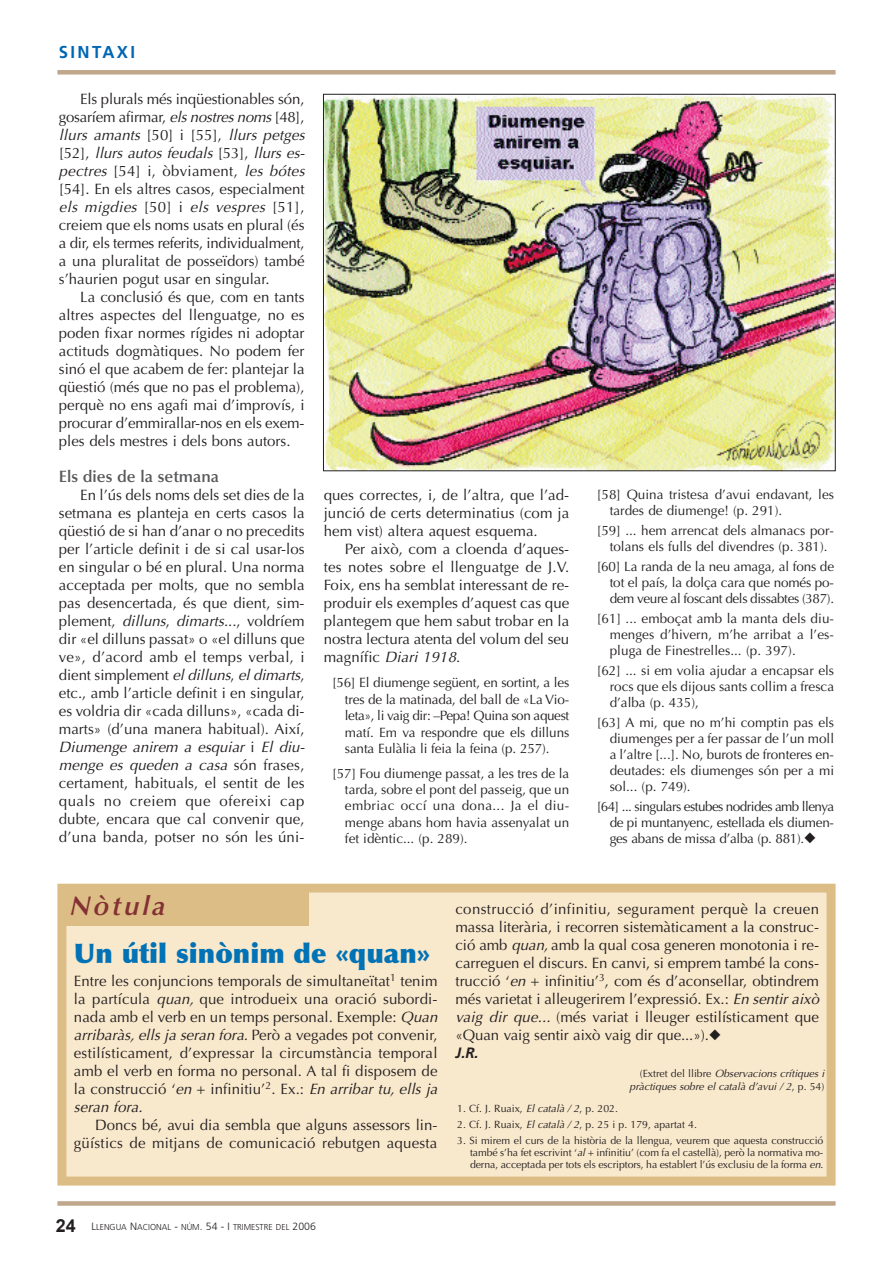
<style>
.page{position:relative;width:893px;height:1263px;background:#fff}
.page>*{position:absolute;margin:0;border:0;box-sizing:border-box;transform-origin:0 0}
.t1{font:900 27px "Optima LT Std";color:#0072b5}
.t2{font:italic 600 27px "Optima LT Std";color:#843034}
.t3{font:700 17.25px "Frutiger LT Std";letter-spacing:.14em;color:#0166b3}
.t4{font:600 16.5px "Optima LT Std";color:#57585a}
.t5{font:15px/18px "Optima LT Std";color:#231f20}
.t6{font:italic 700 15px "Frutiger LT Std";color:#231f20}
.t7{font:13.5px/15.9px "Optima LT Std";color:#231f20;text-align:justify}
.t8{font:10.5px/12px "Optima LT Std";letter-spacing:-.005em;color:#231f20;text-align:justify}
.t9{font:italic 10.5px/13.5px "Optima LT Std";color:#231f20;text-align:right}
.t10{font:300 8.55px "Frutiger LT Std";color:#231f20}
.s1{font-style:italic}
.s2{font-style:normal}
.s3{font-family:"Arial";font-weight:700;font-size:18px}
.s4{font-size:10.5px}
</style>
<div class="page">
<div style="left:57px;top:1201px;width:779px;height:5px;background:#c0a68b"></div>
<div style="left:57px;top:70px;width:779px;height:5px;background:#c0a68b"></div>
<img style="left:325px;top:96px;width:509px;height:373px">
<div style="left:66px;top:893px;width:761px;height:283px;background:#f8e8cc"></div>
<div style="left:57px;top:884px;width:779px;height:301px;border:9px solid #dbbd85"></div>
<div style="left:66px;top:891px;width:243px;height:35px;background:#dbbd85"></div>
<p class="t3" style="left:59px;top:42px;width:78px">SINTAXI</p>
<p class="t5" style="left:59px;top:90px;width:251px;text-indent:21px">Els plurals més inqüestionables són, gosaríem afirmar, <span class="s1">elsnostresnoms</span>[48], <span class="s1">llurs amants</span> [ 5 0 ] i [ 5 5 ] , <span class="s1">llurs petges </span>[ 5 2 ] , <span class="s1">llurs autos feudals</span> [ 5 3 ] , <span class="s1">llurs es&shy;pectres</span> [54] i, òbviament, <span class="s1">les bótes </span>[54]. En els altres casos, especialment <span class="s1">els migdies</span> [ 5 0 ] i <span class="s1">els vespres</span> [ 5 1 ] , creiem que els noms usats en plural (és a dir, els termes referits, individualment, a una pluralitat de posseïdors) també s’haurien pogut usar en singular.</p>
<p class="t5" style="left:59px;top:288px;width:247px;text-align:justify;text-indent:21px">La conclusió és que, com en tants altres aspectes del llenguatge, no es poden fixar normes rígides ni adoptar actituds dogmàtiques. No podem fer sinó el que acabem de fer: plantejar la qüestió (més que no pas el problema), perquè no ens agafi mai d’improvís, i procurar d’emmirallar-nos en els exem&shy;ples dels mestres i dels bons autors.</p>
<p class="t4" style="left:59px;top:467px;width:162px">Els dies de la setmana</p>
<p class="t5" style="left:59px;top:486px;width:251px;text-indent:21px">En l’ús dels noms dels set dies de la setmana es planteja en certs casos la qüestió de si han d’anar o no precedits per l’article definit i de si cal usar-los en singular o bé en plural. Una norma acceptada per molts, que no sembla pas desencertada, és que dient, sim&shy;plement, <span class="s1">dilluns</span>, <span class="s1">dimarts</span>..., voldríem dir «el dilluns passat» o «el dilluns que ve», d’acord amb el temps verbal, i dient simplement <span class="s1">eldilluns</span>, <span class="s1">eldimarts</span>, etc., amb l’article definit i en singular, es voldria dir «cada dilluns», «cada di&shy;marts» (d’una manera habitual). Així, <span class="s1">Diumenge anirem a esquiar</span> i <span class="s1">El diu&shy;menge es queden a casa</span> són frases, certament, habituals, el sentit de les quals no creiem que ofereixi cap dubte, encara que cal convenir que, d’una banda, potser no són les úni-</p>
<p class="t5" style="left:324px;top:486px;width:247px;text-align:justify">ques correctes, i, de l’altra, que l’ad&shy;junció de certs determinatius (com ja hem vist) altera aquest esquema.</p>
<p class="t5" style="left:324px;top:540px;width:247px;text-align:justify;text-indent:21px">Per això, com a cloenda d’aques&shy;tes notes sobre el llenguatge de J.V.<br>Foix, ens ha semblat interessant de re&shy;produir els exemples d’aquest cas que plantegem que hem sabut trobar en la nostra lectura atenta del volum del seu magnífic <span class="s1">Diari1918</span>.</p>
<p class="t7" style="left:345px;top:675px;width:226px;line-height:16.5px;text-indent:-13px">[56] El diumenge següent, en sortint, a les tres de la matinada, del ball de «La Vio&shy;leta», li vaig dir: –Pepa! Quina son aquest matí. Em va respondre que els dilluns santa Eulàlia li feia la feina (p. 257).</p>
<p class="t7" style="left:345px;top:765px;width:226px;text-indent:-13px">[57] Fou diumenge passat, a les tres de la tarda, sobre el pont del passeig, que un embriac occí una dona... Ja el diu&shy;menge abans hom havia assenyalat un fet idèntic... (p. 289).</p>
<p class="t7" style="left:610px;top:487px;width:226px;text-indent:-13px">[58] Quina tristesa d’avui endavant, les tardes de diumenge! (p. 291).</p>
<p class="t7" style="left:597px;top:523px;width:239px;text-align:center">[59] ... hem arrencat dels almanacs por&shy;tolans els fulls del divendres (p. 381).</p>
<p class="t7" style="left:610px;top:559px;width:226px;text-indent:-13px">[60] La randa de la neu amaga, al fons de tot el país, la dolça cara que només po&shy;dem veure al foscant dels dissabtes (387).</p>
<p class="t7" style="left:610px;top:611px;width:226px;text-indent:-13px">[61] ... emboçat amb la manta dels diu&shy;menges d’hivern, m’he arribat a l’es&shy;pluga de Finestrelles... (p. 397).</p>
<p class="t7" style="left:610px;top:663px;width:226px;text-indent:-13px">[62] ... si em volia ajudar a encapsar els rocs que els dijous sants collim a fresca d’alba (p. 435),</p>
<p class="t7" style="left:610px;top:715px;width:226px;text-indent:-13px">[63] A mi, que no m’hi comptin pas els diumenges per a fer passar de l’un moll a l’altre [...]. No, burots de fronteres en&shy;deutades: els diumenges són per a mi sol... (p. 749).</p>
<p class="t7" style="left:610px;top:798px;width:226px;text-indent:-13px">[64] ... singulars estubes nodrides amb llenya de pi muntanyenc, estellada els diumen&shy;ges abans de missa d’alba (p. 881).◆</p>
<h1 class="t2" style="left:69px;top:890px;width:104px">Nòtula</h1>
<h1 class="t1" style="left:74px;top:937px;width:358px">Un útil sinònim de «quan»</h1>
<p class="t5" style="left:74px;top:972px;width:369px">Entre les conjuncions temporals de simultaneïtat<sup>1</sup> tenim la partícula <span class="s1">quan,</span> que introdueix una oració subordi&shy;nada amb el verb en un temps personal. Exemple: <span class="s1">Quan arribaràs,ellsjaseranfora.</span>Però a vegades pot convenir, estilísticament, d’expressar la circumstància temporal amb el verb en forma no personal. A tal fi disposem de la construcció ‘<span class="s1">en</span>+ infinitiu’<sup>2</sup>. Ex.: <span class="s1">Enarribartu,ellsja seran fora.</span></p>
<p class="t5" style="left:74px;top:1116px;width:365px;text-align:right">Doncs bé, avui dia sembla que alguns assessors lin&shy;güístics de mitjans de comunicació rebutgen aquesta</p>
<p class="t5" style="left:455px;top:900px;width:369px">construcció d’infinitiu, segurament perquè la creuen massa literària, i recorren sistemàticament a la construc&shy;ció amb <span class="s1">quan,</span>amb la qual cosa generen monotonia i re&shy;carreguen el discurs. En canvi, si emprem també la cons&shy;trucció ‘<span class="s1">en</span>+ infinitiu’<sup>3</sup>, com és d’aconsellar, obtindrem més varietat i alleugerirem l’expressió. Ex.: <span class="s1">Ensentiraixò vaig dir que...</span> (més variat i lleuger estilísticament que «Quan vaig sentir això vaig dir que...»).◆</p>
<p class="t6" style="left:455px;top:1044px;width:25px">J.R.</p>
<p class="t9" style="left:629px;top:1066px;width:199px"><span class="s2">( E xt ret d e l l l i b re</span> Observacions crítiques i pràctiques sobre el català d’avui / 2<span class="s2">, p . 5 4 )</span></p>
<p class="t8" style="left:457px;top:1102px;width:162px">1. Cf. J. Ruaix, <span class="s1">Elcatalà/2</span>, p. 202.</p>
<p class="t8" style="left:457px;top:1119px;width:241px">2. Cf. J. Ruaix, <span class="s1">Elcatalà/2</span>, p. 25 i p. 179, apartat 4.</p>
<p class="t8" style="left:470px;top:1135px;width:355px;text-indent:-13px">3. Si mirem el curs de la història de la llengua, veurem que aquesta construcció també s’ha fet escrivint ‘<span class="s1">al</span>+ infinitiu’ (com fa el castellà), però la normativa mo&shy;derna, acceptada per tots els escriptors, ha establert l’ús exclusiu de la forma <span class="s1">en</span>.</p>
<p class="t10" style="left:56px;top:1222px;width:262px"><span class="s3">24</span> <span class="s4">L</span>LENGUA <span class="s4">N</span>ACIONAL <span class="s4">-</span> NÚM<span class="s4">. 54 - I</span> TRIMESTRE DEL <span class="s4">2006</span></p>
</div>
